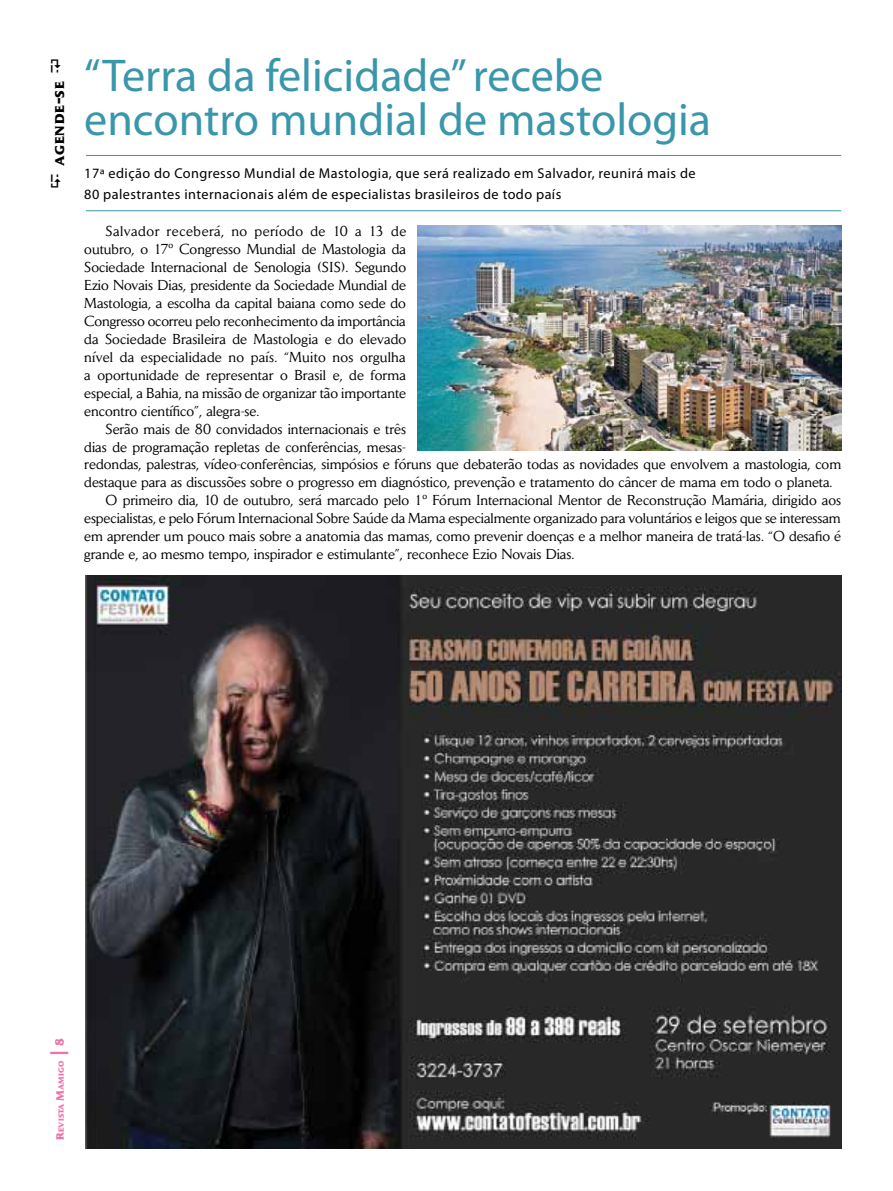
<style>
.page{position:relative;width:893px;height:1191px;background:#fff}
.page>*{position:absolute;margin:0;border:0;box-sizing:border-box;transform-origin:0 0}
.t1{font:46.05px/43.2px "Myriad Pro";color:#3a96ab}
.t2{font:800 18px "Daily News";color:#f173ac}
.t3{font:14.25px/18px "Daily News";color:#000;text-align:justify}
.t4{font:14.25px/21px "Myriad Pro";letter-spacing:.03em;color:#000}
.t5{font:800 12.6px "Daily News";letter-spacing:.075em;color:#000}
.t6{font:800 7.35px "Daily News";letter-spacing:.02em;color:#f173ac}
.s1{font-size:18px}
.s2{font-size:12px}
.s3{font-size:10.5px}
</style>
<div class="page">
<img style="left:418px;top:226px;width:423px;height:224px">
<hr style="left:86px;top:210px;width:755px;height:1px;background:#3a96ab">
<hr style="left:86px;top:155px;width:755px;height:1px;background:#3a96ab">
<img style="left:85px;top:575px;width:756px;height:573px">
<p class="t5" style="left:52px;top:166px;width:87px;rotate:-90deg">agende<span class="s1">-</span>se</p>
<h1 class="t1" style="left:84px;top:54px;width:628px">“Terra da felicidade” recebe encontro mundial de mastologia</h1>
<p class="t4" style="left:84px;top:162px;width:613px">17ª edição do Congresso Mundial de Mastologia, que será realizado em Salvador, reunirá mais de<br>80 palestrantes internacionais além de especialistas brasileiros de todo país</p>
<p class="t3" style="left:84px;top:221px;width:323px;text-indent:21px">Salvador receberá, no período de 10 a 13 de outubro, o 17º Congresso Mundial de Mastologia da Sociedade Internacional de Senologia (SIS). Segundo Ezio Novais Dias, presidente da Sociedade Mundial de Mastologia, a escolha da capital baiana como sede do Congresso ocorreu pelo reconhecimento da importância da Sociedade Brasileira de Mastologia e do elevado nível da especialidade no país. “Muito nos orgulha a oportunidade de representar o Brasil e, de forma especial, a Bahia, na missão de organizar tão importante encontro científico”, alegra-se.</p>
<p class="t3" style="left:84px;top:419px;width:323px;text-align:right">Serão mais de 80 convidados internacionais e três dias de programação repletas de conferências, mesas-</p>
<p class="t3" style="left:84px;top:455px;width:758px">redondas, palestras, vídeo-conferências, simpósios e fóruns que debaterão todas as novidades que envolvem a mastologia, com</p>
<p class="t3" style="left:84px;top:473px;width:750px">destaque para as discussões sobre o progresso em diagnóstico, prevenção e tratamento do câncer de mama em todo o planeta.</p>
<p class="t3" style="left:106px;top:491px;width:737px">O primeiro dia, 10 de outubro, será marcado pelo 1º Fórum Internacional Mentor de Reconstrução Mamária, dirigido aos</p>
<p class="t3" style="left:84px;top:509px;width:758px">especialistas, e pelo Fórum Internacional Sobre Saúde da Mama especialmente organizado para voluntários e leigos que se interessam</p>
<p class="t3" style="left:84px;top:527px;width:758px">em aprender um pouco mais sobre a anatomia das mamas, como prevenir doenças e a melhor maneira de tratá-las. “O desafio é</p>
<p class="t3" style="left:84px;top:545px;width:492px">grande e, ao mesmo tempo, inspirador e estimulante”, reconhece Ezio Novais Dias.</p>
<p class="t2" style="left:46px;top:1055px;width:19px;rotate:-90deg">| <span class="s2">8</span></p>
<p class="t6" style="left:57px;top:1140px;width:81px;rotate:-90deg"><span class="s3">R</span>evista <span class="s3">M</span>amigo</p>
</div>
